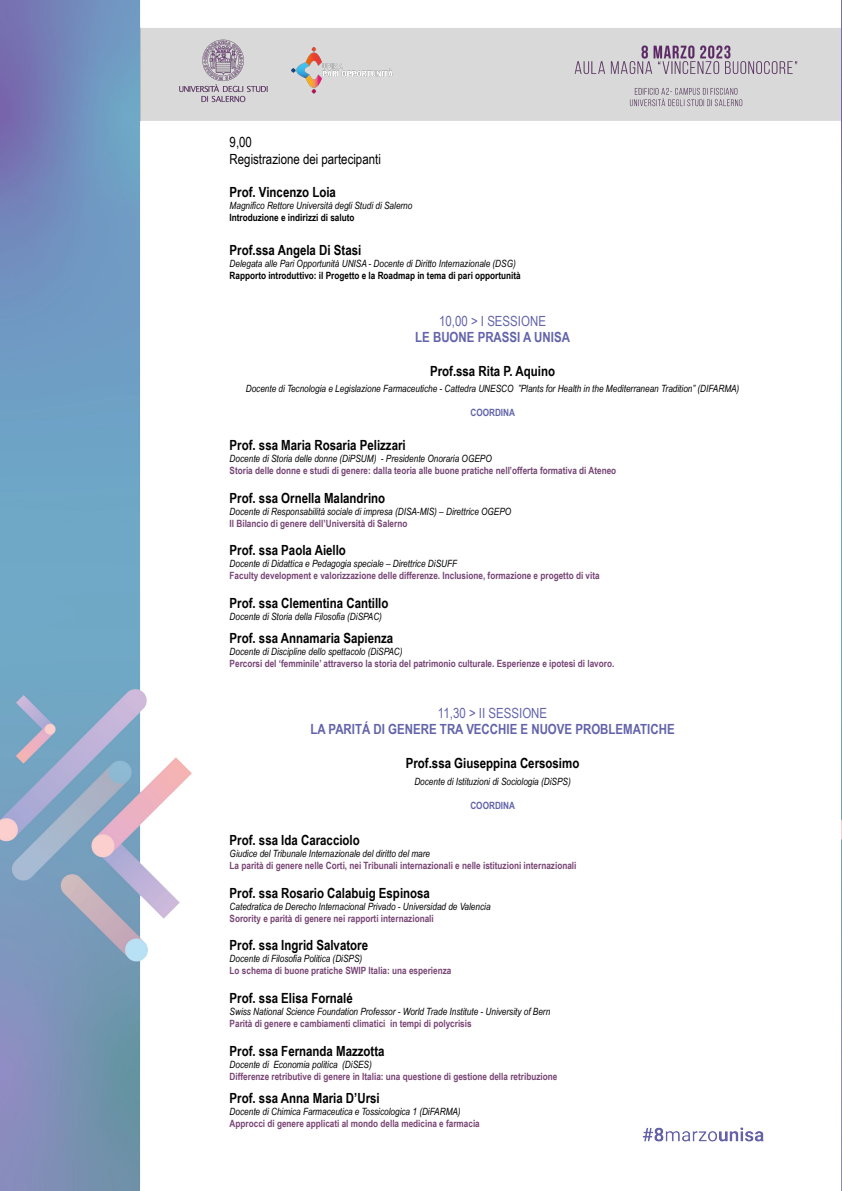
<style>
.page{position:relative;width:842px;height:1191px;background:#fff}
.page>*{position:absolute;margin:0;border:0;box-sizing:border-box;transform-origin:0 0}
.t1{font:700 14px "Arial Narrow";color:#000}
.t2{font:700 14px "Arial Narrow";color:#6263aa}
.t3{font:14px/16.8px "Arial Narrow";color:#000}
.t4{font:14px "Arial Narrow";color:#6263aa}
.t5{font:italic 10px "Arial Narrow";color:#000}
.t6{font:700 10px "Arial Narrow";color:#784574}
.t7{font:700 10px "Arial Narrow";color:#764475}
.t8{font:700 10px "Arial Narrow";color:#000}
.t9{font:700 10px "Arial Narrow";color:#744473}
.t10{font:700 10px "Arial Narrow";color:#754474}
.t11{font:700 10px "Arial Narrow";color:#6263aa}
</style>
<div class="page">
<img style="left:0;top:0;width:841px;height:1191px">
<img style="left:841px;top:0;width:1px;height:1191px">
<h1 class="t3" style="left:230px;top:133px;width:153px">9,00<br>Registrazione dei partecipanti</h1>
<h1 class="t1" style="left:230px;top:182px;width:108px">Prof. Vincenzo Loia</h1>
<p class="t5" style="left:230px;top:199px;width:184px">Magnifico Rettore Università degli Studi di Salerno</p>
<p class="t8" style="left:230px;top:210px;width:126px">Introduzione e indirizzi di saluto</p>
<h1 class="t1" style="left:230px;top:239px;width:133px">Prof.ssa Angela Di Stasi</h1>
<p class="t5" style="left:230px;top:256px;width:288px">Delegata alle Pari Opportunità UNISA - Docente di Diritto Internazionale (DSG)</p>
<p class="t8" style="left:230px;top:268px;width:293px">Rapporto introduttivo: il Progetto e la Roadmap in tema di pari opportunità</p>
<h1 class="t4" style="left:439px;top:310px;width:108px">10,00 &gt; I SESSIONE</h1>
<h1 class="t2" style="left:415px;top:327px;width:156px">LE BUONE PRASSI A UNISA</h1>
<h1 class="t1" style="left:430px;top:360px;width:127px">Prof.ssa Rita P. Aquino</h1>
<p class="t5" style="left:246px;top:381px;width:495px">Docente di Tecnologia e Legislazione Farmaceutiche - Cattedra UNESCO ”Plants for Health in the Mediterranean Tradition” (DIFARMA)</p>
<p class="t11" style="left:470px;top:405px;width:46px">COORDINA</p>
<h1 class="t1" style="left:230px;top:434px;width:178px">Prof. ssa Maria Rosaria Pelizzari</h1>
<p class="t5" style="left:230px;top:451px;width:264px">Docente di Storia delle donne (DiPSUM) - Presidente Onoraria OGEPO</p>
<p class="t9" style="left:230px;top:462px;width:388px">Storia delle donne e studi di genere: dalla teoria alle buone pratiche nell’offerta formativa di Ateneo</p>
<h1 class="t1" style="left:230px;top:487px;width:157px">Prof. ssa Ornella Malandrino</h1>
<p class="t5" style="left:230px;top:504px;width:283px">Docente di Responsabilità sociale di impresa (DISA-MIS) – Direttrice OGEPO</p>
<p class="t10" style="left:230px;top:515px;width:179px">Il Bilancio di genere dell’Università di Salerno</p>
<h1 class="t1" style="left:230px;top:540px;width:118px">Prof. ssa Paola Aiello</h1>
<p class="t5" style="left:230px;top:557px;width:229px">Docente di Didattica e Pedagogia speciale – Direttrice DiSUFF</p>
<p class="t7" style="left:230px;top:568px;width:372px">Faculty development e valorizzazione delle differenze. Inclusione, formazione e progetto di vita</p>
<h1 class="t1" style="left:230px;top:592px;width:160px">Prof. ssa Clementina Cantillo</h1>
<p class="t5" style="left:230px;top:609px;width:154px">Docente di Storia della Filosofia (DiSPAC)</p>
<h1 class="t1" style="left:230px;top:627px;width:165px">Prof. ssa Annamaria Sapienza</h1>
<p class="t5" style="left:230px;top:644px;width:174px">Docente di Discipline dello spettacolo (DiSPAC)</p>
<p class="t7" style="left:230px;top:656px;width:386px">Percorsi del ‘femminile’ attraverso la storia del patrimonio culturale. Esperienze e ipotesi di lavoro.</p>
<h1 class="t4" style="left:438px;top:702px;width:111px">11,30 &gt; II SESSIONE</h1>
<h1 class="t2" style="left:310px;top:719px;width:366px">LA PARITÁ DI GENERE TRA VECCHIE E NUOVE PROBLEMATICHE</h1>
<h1 class="t1" style="left:406px;top:752px;width:175px">Prof.ssa Giuseppina Cersosimo</h1>
<p class="t5" style="left:414px;top:774px;width:158px">Docente di Istituzioni di Sociologia (DiSPS)</p>
<p class="t11" style="left:470px;top:797px;width:46px">COORDINA</p>
<h1 class="t1" style="left:230px;top:829px;width:132px">Prof. ssa Ida Caracciolo</h1>
<p class="t5" style="left:230px;top:846px;width:202px">Giudice del Tribunale Internazionale del diritto del mare</p>
<p class="t6" style="left:230px;top:857px;width:348px">La parità di genere nelle Corti, nei Tribunali internazionali e nelle istituzioni internazionali</p>
<h1 class="t1" style="left:230px;top:882px;width:202px">Prof. ssa Rosario Calabuig Espinosa</h1>
<p class="t5" style="left:230px;top:899px;width:262px">Catedratica de Derecho Internacional Privado - Universidad de Valencia</p>
<p class="t6" style="left:230px;top:910px;width:206px">Sorority e parità di genere nei rapporti internazionali</p>
<h1 class="t1" style="left:230px;top:935px;width:140px">Prof. ssa Ingrid Salvatore</h1>
<p class="t5" style="left:230px;top:952px;width:134px">Docente di Filosofia Politica (DiSPS)</p>
<p class="t6" style="left:230px;top:963px;width:223px">Lo schema di buone pratiche SWIP Italia: una esperienza</p>
<h1 class="t1" style="left:230px;top:987px;width:125px">Prof. ssa Elisa Fornalé</h1>
<p class="t5" style="left:230px;top:1004px;width:322px">Swiss National Science Foundation Professor - World Trade Institute - University of Bern</p>
<p class="t6" style="left:230px;top:1016px;width:244px">Parità di genere e cambiamenti climatici in tempi di polycrisis</p>
<h1 class="t1" style="left:230px;top:1040px;width:157px">Prof. ssa Fernanda Mazzotta</h1>
<p class="t5" style="left:230px;top:1057px;width:144px">Docente di Economia politica (DiSES)</p>
<p class="t6" style="left:230px;top:1069px;width:329px">Differenze retributive di genere in Italia: una questione di gestione della retribuzione</p>
<h1 class="t1" style="left:230px;top:1087px;width:152px">Prof. ssa Anna Maria D’Ursi</h1>
<p class="t5" style="left:230px;top:1104px;width:233px">Docente di Chimica Farmaceutica e Tossicologica 1 (DiFARMA)</p>
<p class="t6" style="left:230px;top:1116px;width:252px">Approcci di genere applicati al mondo della medicina e farmacia</p>
</div>
